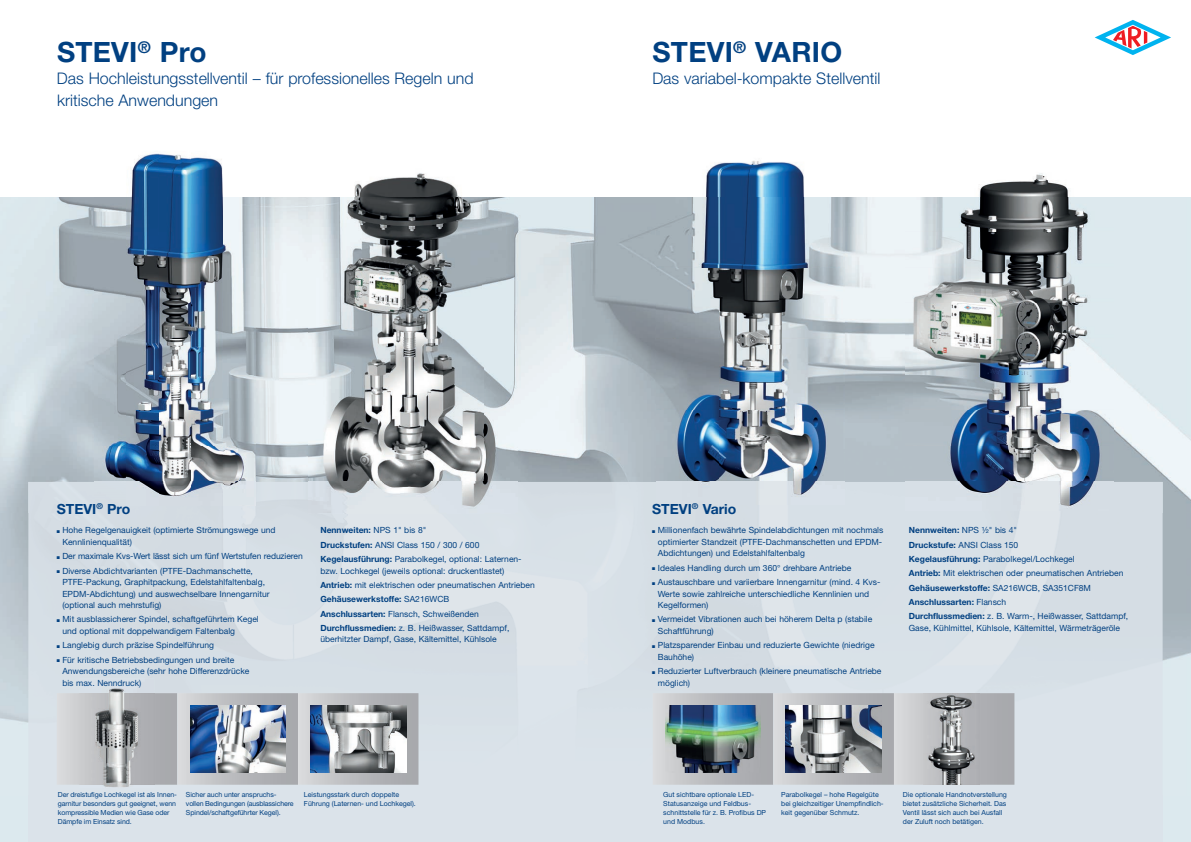
<style>
.page{position:relative;width:1191px;height:842px;background:#fff}
.page>*{position:absolute;margin:0;border:0;box-sizing:border-box;transform-origin:0 0}
.t1{font:700 28px "Helvetica Neue LT Pro";letter-spacing:.01em;color:#014081}
.t2{font:300 16px/22px "Helvetica Neue LT Pro";color:#014081}
.t3{font:700 14px "Helvetica Neue LT Pro";color:#014081}
.t4{font:8.5px/11.5px "Helvetica Neue LT Pro";color:#014081}
.t5{font:7px/9px "Helvetica Neue LT Pro";color:#014081}
.s1{font-weight:700}
</style>
<div class="page">
<img style="left:0;top:197px;width:95px;height:316px">
<img style="left:255px;top:197px;width:401px;height:285px">
<img style="left:844px;top:197px;width:61px;height:285px">
<img style="left:1113px;top:197px;width:78px;height:316px">
<img style="left:1162px;top:513px;width:29px;height:282px">
<div style="left:28px;top:795px;width:1134px;height:47px;background:#dbe3ea"></div>
<div style="left:986px;top:725px;width:106px;height:70px;background:#dbe3ea"></div>
<svg style="left:57px;top:693px;width:361px;height:92px;background:#bdbec1"></svg>
<svg style="left:652px;top:693px;width:362px;height:92px;background:#bbbcc0"></svg>
<img style="left:80px;top:679px;width:74px;height:109px">
<img style="left:80px;top:693px;width:74px;height:92px">
<img style="left:665px;top:705px;width:95px;height:67px">
<img style="left:190px;top:705px;width:95px;height:67px">
<img style="left:310px;top:705px;width:96px;height:68px">
<img style="left:786px;top:705px;width:95px;height:68px">
<img style="left:923px;top:693px;width:56px;height:91px">
<img style="left:656px;top:161px;width:188px;height:343px">
<img style="left:95px;top:153px;width:160px;height:353px">
<svg style="left:1094px;top:20px;width:77px;height:35px"></svg>
<img style="left:905px;top:173px;width:208px;height:337px">
<img style="left:354px;top:173px;width:106px;height:24px">
<img style="left:308px;top:482px;width:210px;height:31px">
<h1 class="t1" style="left:57px;top:35px;width:151px">STEVI<sup>®</sup> Pro</h1>
<h2 class="t2" style="left:57px;top:67px;width:418px">Das Hochleistungsstellventil – für professionelles Regeln und kritische Anwendungen</h2>
<h1 class="t1" style="left:652px;top:35px;width:191px">STEVI<sup>®</sup> VARIO</h1>
<h2 class="t2" style="left:652px;top:67px;width:229px">Das variabel-kompakte Stellventil</h2>
<h3 class="t3" style="left:57px;top:500px;width:75px">STEVI<sup>®</sup> Pro</h3>
<h3 class="t3" style="left:652px;top:500px;width:86px">STEVI<sup>®</sup> Vario</h3>
<p class="t4" style="left:62px;top:524px;width:215px;text-indent:-6px">■ Hohe Regelgenauigkeit (optimierte Strömungswege und<br>Kennlinienqualität)</p>
<p class="t4" style="left:57px;top:550px;width:247px">■ Der maximale Kvs-Wert lässt sich um fünf Wertstufen reduzieren</p>
<p class="t4" style="left:62px;top:565px;width:209px;text-indent:-6px">■ Diverse Abdichtvarianten (PTFE-Dachmanschette, PTFE-Packung, Graphitpackung, Edelstahlfaltenbalg, EPDM-Abdichtung) und auswechselbare Innengarnitur (optional auch mehrstufig)</p>
<p class="t4" style="left:62px;top:613px;width:198px;text-indent:-6px">■ Mit ausblassicherer Spindel, schaftgeführtem Kegel und optional mit doppelwandigem Faltenbalg</p>
<p class="t4" style="left:57px;top:639px;width:159px">■ Langlebig durch präzise Spindelführung</p>
<p class="t4" style="left:62px;top:654px;width:188px;text-indent:-6px">■ Für kritische Betriebsbedingungen und breite<br>Anwendungsbereiche (sehr hohe Differenzdrücke bis max. Nenndruck)</p>
<p class="t4" style="left:320px;top:523px;width:203px;line-height:14.3px"><span class="s1">Nennweiten:</span> NPS 1" bis 8"<br><span class="s1">Druckstufen:</span> ANSI Class 150 / 300 / 600<br><span class="s1">Kegelausführung:</span> Parabolkegel, optional: Laternen-</p>
<p class="t4" style="left:320px;top:563px;width:216px;line-height:14.3px">bzw. Lochkegel (jeweils optional: druckentlastet)<br><span class="s1">Antrieb:</span> mit elektrischen oder pneumatischen Antrieben <span class="s1">Gehäusewerkstoffe:</span> SA216WCB<br><span class="s1">Anschlussarten:</span> Flansch, Schweißenden <span class="s1">Durchflussmedien:</span> z. B. Heißwasser, Sattdampf,</p>
<p class="t4" style="left:320px;top:633px;width:178px">überhitzter Dampf, Gase, Kältemittel, Kühlsole</p>
<p class="t4" style="left:658px;top:524px;width:227px;text-indent:-6px">■ Millionenfach bewährte Spindelabdichtungen mit nochmals optimierter Standzeit (PTFE-Dachmanschetten und EPDM-<br>Abdichtungen) und Edelstahlfaltenbalg</p>
<p class="t4" style="left:652px;top:562px;width:201px">■ Ideales Handling durch um 360° drehbare Antriebe</p>
<p class="t4" style="left:658px;top:576px;width:224px;text-indent:-6px">■ Austauschbare und variierbare Innengarnitur (mind. 4 Kvs-<br>Werte sowie zahlreiche unterschiedliche Kennlinien und<br>Kegelformen)</p>
<p class="t4" style="left:658px;top:613px;width:216px;text-indent:-6px">■ Vermeidet Vibrationen auch bei höherem Delta p (stabile<br>Schaftführung)</p>
<p class="t4" style="left:658px;top:639px;width:218px;text-indent:-6px">■ Platzsparender Einbau und reduzierte Gewichte (niedrige<br>Bauhöhe)</p>
<p class="t4" style="left:658px;top:665px;width:225px;text-indent:-6px">■ Reduzierter Luftverbrauch (kleinere pneumatische Antriebe möglich)</p>
<p class="t4" style="left:909px;top:523px;width:221px;line-height:14.3px"><span class="s1">Nennweiten:</span> NPS ½" bis 4"<br><span class="s1">Druckstufe:</span> ANSI Class 150<br><span class="s1">Kegelausführung:</span> Parabolkegel/Lochkegel<br><span class="s1">Antrieb:</span> Mit elektrischen oder pneumatischen Antrieben <span class="s1">Gehäusewerkstoffe:</span> SA216WCB, SA351CF8M <span class="s1">Anschlussarten:</span> Flansch<br><span class="s1">Durchflussmedien:</span> z. B. Warm-, Heißwasser, Sattdampf,</p>
<p class="t4" style="left:909px;top:622px;width:213px">Gase, Kühlmittel, Kühlsole, Kältemittel, Wärmeträgeröle</p>
<p class="t5" style="left:58px;top:790px;width:121px">Der dreistufige Lochkegel ist als Innen&shy;garnitur besonders gut geeignet, wenn kompressible Medien wie Gase oder Dämpfe im Einsatz sind.</p>
<p class="t5" style="left:663px;top:790px;width:104px">Gut sichtbare optionale LED-<br>Statusanzeige und Feldbus&shy;schnittstelle für z. B. Profibus DP und Modbus.</p>
<p class="t5" style="left:186px;top:790px;width:109px">Sicher auch unter anspruchs&shy;vollen Bedingungen (ausblassichere<br>Spindel/schaftgeführter Kegel).</p>
<p class="t5" style="left:781px;top:790px;width:104px">Parabolkegel – hohe Regelgüte bei gleichzeitiger Unempfindlich&shy;keit gegenüber Schmutz.</p>
<p class="t5" style="left:304px;top:790px;width:113px">Leistungsstark durch doppelte<br>Führung (Laternen- und Lochkegel).</p>
<p class="t5" style="left:903px;top:790px;width:105px">Die optionale Handnotverstellung bietet zusätzliche Sicherheit. Das Ventil lässt sich auch bei Ausfall der Zuluft noch betätigen.</p>
</div>
